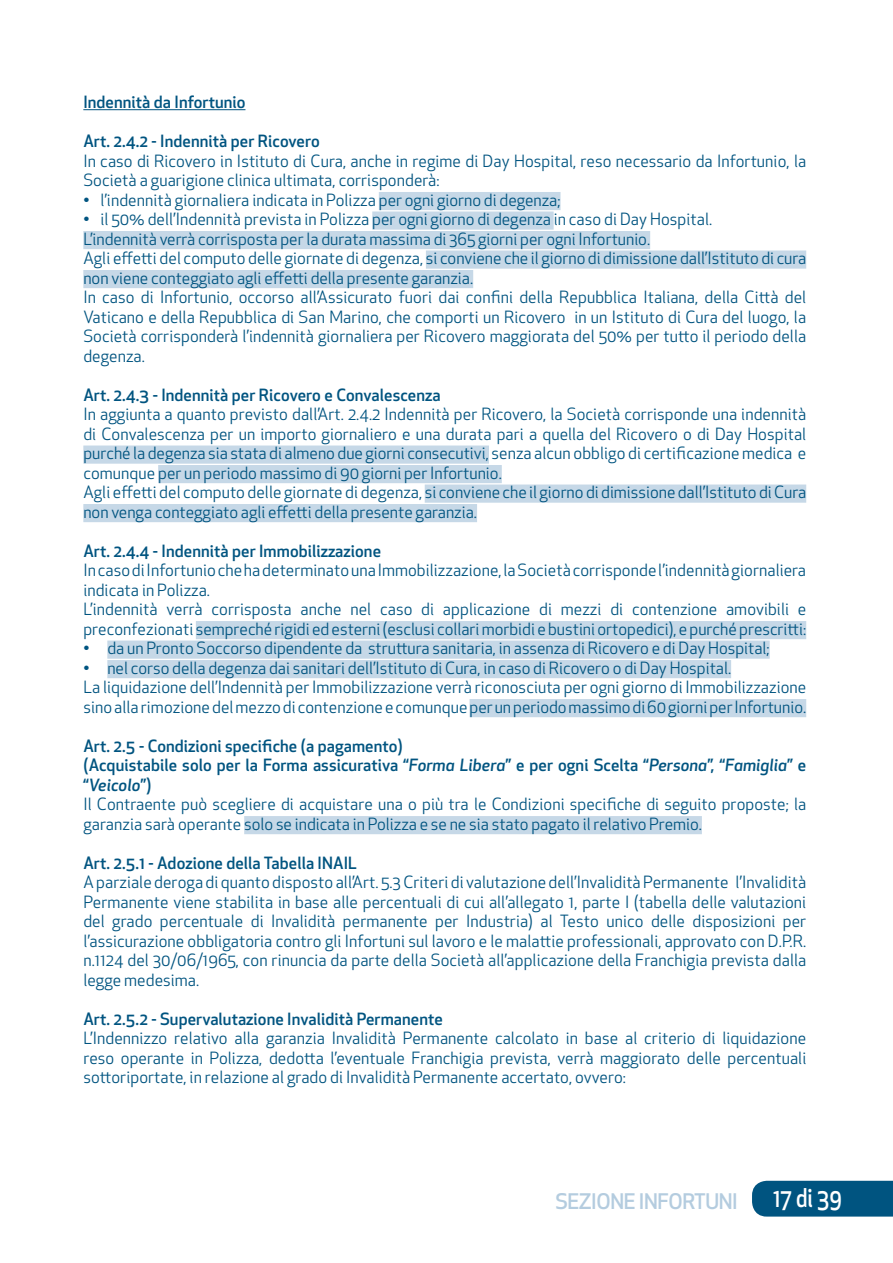
<style>
.page{position:relative;width:893px;height:1263px;background:#fff}
.page>*{position:absolute;margin:0;border:0;box-sizing:border-box;transform-origin:0 0}
.t1{font:500 25.2px "Apex New";color:#fff;scale:.83 1}
.t2{font:500 21px "Apex New";letter-spacing:-.02em;color:#b4ccdf}
.t3{font:16.5px/19.5px "Apex New";letter-spacing:.005em;color:#005480}
.t4{font:500 16.5px "Apex New";letter-spacing:.005em;color:#005480}
.s1{font-weight:500}
.s2{font-weight:500;font-style:italic}
</style>
<div class="page">
<div style="left:752px;top:1181px;width:141px;height:35px;background:#005480"></div>
<hr style="left:83px;top:109px;width:162px;height:1px;background:#005480">
<div style="left:379px;top:192px;width:181px;height:18px;background:#c6d8e7"></div>
<div style="left:372px;top:211px;width:182px;height:19px;background:#c6d8e7"></div>
<div style="left:83px;top:231px;width:567px;height:18px;background:#c6d8e7"></div>
<div style="left:426px;top:250px;width:380px;height:19px;background:#c6d8e7"></div>
<div style="left:83px;top:270px;width:390px;height:18px;background:#c6d8e7"></div>
<div style="left:83px;top:445px;width:406px;height:19px;background:#c6d8e7"></div>
<div style="left:158px;top:465px;width:344px;height:18px;background:#c6d8e7"></div>
<div style="left:425px;top:484px;width:381px;height:19px;background:#c6d8e7"></div>
<div style="left:83px;top:504px;width:394px;height:18px;background:#c6d8e7"></div>
<div style="left:196px;top:621px;width:610px;height:18px;background:#c6d8e7"></div>
<div style="left:107px;top:640px;width:663px;height:19px;background:#c6d8e7"></div>
<div style="left:107px;top:660px;width:624px;height:18px;background:#c6d8e7"></div>
<div style="left:470px;top:699px;width:336px;height:18px;background:#c6d8e7"></div>
<div style="left:244px;top:816px;width:458px;height:18px;background:#c6d8e7"></div>
<p class="t4" style="left:83px;top:91px;width:164px">Indennità da Infortunio</p>
<p class="t4" style="left:83px;top:130px;width:238px">Art. 2.4.2 - Indennità per Ricovero</p>
<p class="t3" style="left:83px;top:151px;width:724px">In caso di Ricovero in Istituto di Cura, anche in regime di Day Hospital, reso necessario da Infortunio, la<br>Società a guarigione clinica ultimata, corrisponderà:</p>
<p class="t3" style="left:83px;top:190px;width:479px">• l’indennità giornaliera indicata in Polizza per ogni giorno di degenza;</p>
<p class="t3" style="left:83px;top:209px;width:724px">• il 50% dell’Indennità prevista in Polizza per ogni giorno di degenza in caso di Day Hospital.<br>L’indennità verrà corrisposta per la durata massima di 365 giorni per ogni Infortunio.<br>Agli effetti del computo delle giornate di degenza, si conviene che il giorno di dimissione dall’Istituto di cura non viene conteggiato agli effetti della presente garanzia.<br>In caso di Infortunio, occorso all’Assicurato fuori dai confini della Repubblica Italiana, della Città del Vaticano e della Repubblica di San Marino, che comporti un Ricovero in un Istituto di Cura del luogo, la Società corrisponderà l’indennità giornaliera per Ricovero maggiorata del 50% per tutto il periodo della degenza.</p>
<p class="t4" style="left:83px;top:384px;width:359px">Art. 2.4.3 - Indennità per Ricovero e Convalescenza</p>
<p class="t3" style="left:83px;top:404px;width:724px">In aggiunta a quanto previsto dall’Art. 2.4.2 Indennità per Ricovero, la Società corrisponde una indennità di Convalescenza per un importo giornaliero e una durata pari a quella del Ricovero o di Day Hospital purché la degenza sia stata di almeno due giorni consecutivi, senza alcun obbligo di certificazione medica e comunque per un periodo massimo di 90 giorni per Infortunio.<br>Agli effetti del computo delle giornate di degenza, si conviene che il giorno di dimissione dall’Istituto di Cura non venga conteggiato agli effetti della presente garanzia.</p>
<p class="t4" style="left:83px;top:540px;width:299px">Art. 2.4.4 - Indennità per Immobilizzazione</p>
<p class="t3" style="left:83px;top:560px;width:724px">In caso di Infortunio che ha determinato una Immobilizzazione, la Società corrisponde l’indennità giornaliera indicata in Polizza.<br>L’indennità verrà corrisposta anche nel caso di applicazione di mezzi di contenzione amovibili e preconfezionati sempreché rigidi ed esterni (esclusi collari morbidi e bustini ortopedici), e purché prescritti:</p>
<p class="t3" style="left:83px;top:638px;width:688px">• da un Pronto Soccorso dipendente da struttura sanitaria, in assenza di Ricovero e di Day Hospital;</p>
<p class="t3" style="left:83px;top:658px;width:724px">• nel corso della degenza dai sanitari dell’Istituto di Cura, in caso di Ricovero o di Day Hospital.<br>La liquidazione dell’Indennità per Immobilizzazione verrà riconosciuta per ogni giorno di Immobilizzazione sino alla rimozione del mezzo di contenzione e comunque per un periodo massimo di 60 giorni per Infortunio.</p>
<p class="t3" style="left:83px;top:736px;width:724px"><span class="s1">Art. 2.5 - Condizioni specifiche (a pagamento)<br>(Acquistabile solo per la Forma assicurativa “</span><span class="s2">Forma Libera</span><span class="s1">” e per ogni Scelta “</span><span class="s2">Persona</span><span class="s1">”, “</span><span class="s2">Famiglia</span><span class="s1">” e “</span><span class="s2">Veicolo</span><span class="s1">”)<br></span>Il Contraente può scegliere di acquistare una o più tra le Condizioni specifiche di seguito proposte; la garanzia sarà operante solo se indicata in Polizza e se ne sia stato pagato il relativo Premio.</p>
<p class="t4" style="left:83px;top:852px;width:275px">Art. 2.5.1 - Adozione della Tabella INAIL</p>
<p class="t3" style="left:83px;top:872px;width:724px;text-align:justify">A parziale deroga di quanto disposto all’Art. 5.3 Criteri di valutazione dell’Invalidità Permanente l’Invalidità Permanente viene stabilita in base alle percentuali di cui all’allegato 1, parte I (tabella delle valutazioni del grado percentuale di Invalidità permanente per Industria) al Testo unico delle disposizioni per l’assicurazione obbligatoria contro gli Infortuni sul lavoro e le malattie professionali, approvato con D.P.R. n.1124 del 30/06/1965, con rinuncia da parte della Società all’applicazione della Franchigia prevista dalla legge medesima.</p>
<p class="t4" style="left:83px;top:1008px;width:361px">Art. 2.5.2 - Supervalutazione Invalidità Permanente</p>
<p class="t3" style="left:83px;top:1028px;width:724px;text-align:justify">L’Indennizzo relativo alla garanzia Invalidità Permanente calcolato in base al criterio di liquidazione reso operante in Polizza, dedotta l’eventuale Franchigia prevista, verrà maggiorato delle percentuali sottoriportate, in relazione al grado di Invalidità Permanente accertato, ovvero:</p>
<p class="t2" style="left:555px;top:1187px;width:184px">SEZIONE INFORTUNI</p>
<h1 class="t1" style="left:773px;top:1181px;width:84px">17 di 39</h1>
</div>
